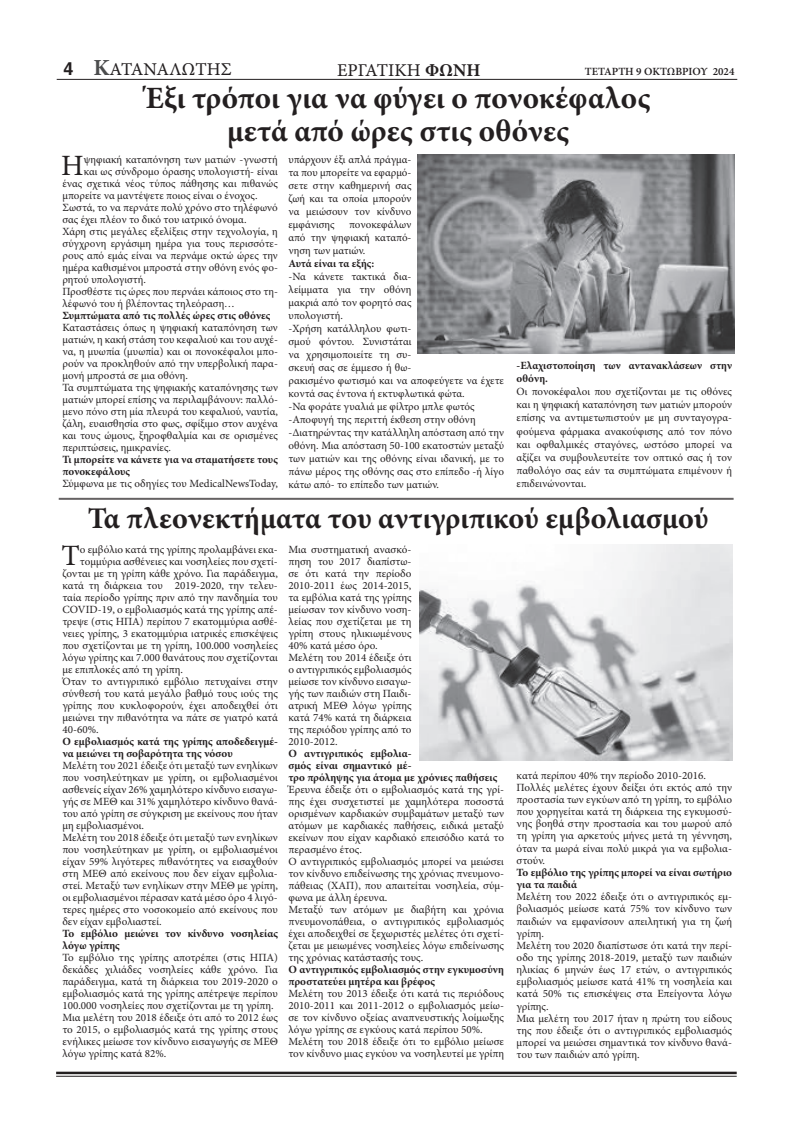
<style>
.page{position:relative;width:794px;height:1134px;background:#fff}
.page>*{position:absolute;margin:0;border:0;box-sizing:border-box;transform-origin:0 0}
.t1{font:700 31px "Minion Pro";letter-spacing:.005em;color:#231f20}
.t2{font:700 30px "Minion Pro";color:#231f20}
.t3{font:29.5px "Minion Pro";color:#231f20}
.t4{font:18px "Minion Pro Capt";color:#231f20}
.t5{font:700 18px "Helvetica";color:#231f20}
.t6{font:11px/12px "Minion Pro";color:#231f20;text-align:justify}
.t7{font:700 11px/12px "Minion Pro";color:#231f20}
.t8{font:600 11px "Minion Pro";color:#231f20}
.s1{font-family:"Minion Pro";font-weight:700;font-size:23px;color:#4b4c4d}
.s2{font-family:"Minion Pro";font-weight:700}
</style>
<div class="page">
<hr style="left:59px;top:498px;width:674px;height:2px;background:#231f20">
<img style="left:417px;top:155px;width:318px;height:198px">
<img style="left:420px;top:545px;width:312px;height:215px">
<hr style="left:56px;top:1072px;width:680px;height:2px;background:#231f20">
<hr style="left:56px;top:1076px;width:680px;height:1px;background:#231f20">
<hr style="left:57px;top:79px;width:680px;height:1px;background:#231f20">
<p class="t5" style="left:63px;top:58px;width:12px">4</p>
<p class="t4" style="left:93px;top:58px;width:140px"><span class="s1">Κ</span>ΑΤΑΝΑΛΩΤΗΣ</p>
<p class="t4" style="left:337px;top:59px;width:145px">ΕΡΓΑΤΙΚΗ <span class="s2">ΦΩΝΗ</span></p>
<p class="t8" style="left:585px;top:64px;width:151px">ΤΕΤΑΡΤΗ 9 ΟΚΤΩΒΡΙΟΥ 2024</p>
<p class="t1" style="left:146px;top:77px;width:506px">Έξι τρόποι για να φύγει ο πονοκέφαλος</p>
<p class="t1" style="left:227px;top:110px;width:343px">μετά από ώρες στις οθόνες</p>
<p class="t6" style="left:288px;top:153px;width:124px;line-height:13px">υπάρχουν έξι απλά πράγμα&shy;τα που μπορείτε να εφαρμό&shy;σετε στην καθημερινή σας ζωή και τα οποία μπορούν να μειώσουν τον κίνδυνο εμφάνισης</p>
<p class="t3" style="left:61px;top:145px;width:24px">Η</p>
<p class="t6" style="left:84px;top:153px;width:195px">ψηφιακή καταπόνηση των ματιών -γνωστή</p>
<p class="t6" style="left:84px;top:165px;width:195px">και ως σύνδρομο όρασης υπολογιστή- είναι</p>
<p class="t6" style="left:62px;top:177px;width:217px">ένας σχετικά νέος τύπος πάθησης και πιθανώς</p>
<p class="t6" style="left:62px;top:189px;width:197px">μπορείτε να μαντέψετε ποιος είναι ο ένοχος.</p>
<p class="t6" style="left:62px;top:201px;width:217px">Σωστά, το να περνάτε πολύ χρόνο στο τηλέφωνό σας έχει πλέον το δικό του ιατρικό όνομα.</p>
<p class="t6" style="left:62px;top:225px;width:217px">Χάρη στις μεγάλες εξελίξεις στην τεχνολογία, η σύγχρονη εργάσιμη ημέρα για τους περισσότε&shy;ρους από εμάς είναι να περνάμε οκτώ ώρες την ημέρα καθισμένοι μπροστά στην οθόνη ενός φο&shy;ρητού υπολογιστή.</p>
<p class="t6" style="left:62px;top:285px;width:217px">Προσθέστε τις ώρες που περνάει κάποιος στο τη&shy;λέφωνό του ή βλέποντας τηλεόραση…</p>
<p class="t7" style="left:62px;top:309px;width:209px">Συμπτώματα από τις πολλές ώρες στις οθόνες</p>
<p class="t6" style="left:62px;top:321px;width:217px">Καταστάσεις όπως η ψηφιακή καταπόνηση των ματιών, η κακή στάση του κεφαλιού και του αυχέ&shy;να, η μυωπία (μυωπία) και οι πονοκέφαλοι μπο&shy;ρούν να προκληθούν από την υπερβολική παρα&shy;μονή μπροστά σε μια οθόνη.</p>
<p class="t6" style="left:62px;top:381px;width:217px">Τα συμπτώματα της ψηφιακής καταπόνησης των ματιών μπορεί επίσης να περιλαμβάνουν: παλλό&shy;μενο πόνο στη μία πλευρά του κεφαλιού, ναυτία, ζάλη, ευαισθησία στο φως, σφίξιμο στον αυχένα και τους ώμους, ξηροφθαλμία και σε ορισμένες περιπτώσεις, ημικρανίες.</p>
<p class="t7" style="left:62px;top:453px;width:217px">Τι μπορείτε να κάνετε για να σταματήσετε τους πονοκεφάλους</p>
<p class="t6" style="left:62px;top:477px;width:217px">Σύμφωνα με τις οδηγίες του MedicalNewsToday,</p>
<p class="t6" style="left:288px;top:218px;width:124px;line-height:13px;text-indent:61px">πονοκεφάλων από την ψηφιακή καταπό&shy;νηση των ματιών.</p>
<p class="t7" style="left:288px;top:257px;width:87px">Αυτά είναι τα εξής:</p>
<p class="t6" style="left:288px;top:270px;width:124px;line-height:13px">-Να κάνετε τακτικά δια&shy;λείμματα για την οθόνη μακριά από τον φορητό σας υπολογιστή.</p>
<p class="t6" style="left:288px;top:322px;width:217px;line-height:13px;text-align:left">-Χρήση κατάλληλου φωτι-<br>σμού φόντου. Συνιστάται<br>να χρησιμοποιείτε τη συ-<br>σκευή σας σε έμμεσο ή θω-<br>ρακισμένο φωτισμό και να αποφεύγετε να έχετε κοντά σας έντονα ή εκτυφλωτικά φώτα.</p>
<p class="t6" style="left:288px;top:400px;width:188px">-Να φοράτε γυαλιά με φίλτρο μπλε φωτός</p>
<p class="t6" style="left:288px;top:413px;width:189px">-Αποφυγή της περιττή έκθεση στην οθόνη</p>
<p class="t6" style="left:288px;top:426px;width:217px;line-height:13px">-Διατηρώντας την κατάλληλη απόσταση από την οθόνη. Μια απόσταση 50-100 εκατοστών μεταξύ των ματιών και της οθόνης είναι ιδανική, με το πάνω μέρος της οθόνης σας στο επίπεδο -ή λίγο κάτω από- το επίπεδο των ματιών.</p>
<p class="t7" style="left:516px;top:358px;width:217px;line-height:13.2px">-Ελαχιστοποίηση των αντανακλάσεων στην οθόνη.</p>
<p class="t6" style="left:516px;top:385px;width:217px;line-height:13.2px">Οι πονοκέφαλοι που σχετίζονται με τις οθόνες και η ψηφιακή καταπόνηση των ματιών μπορούν επίσης να αντιμετωπιστούν με μη συνταγογρα&shy;φούμενα φάρμακα ανακούφισης από τον πόνο και οφθαλμικές σταγόνες, ωστόσο μπορεί να αξίζει να συμβουλευτείτε τον οπτικό σας ή τον παθολόγο σας εάν τα συμπτώματα επιμένουν ή επιδεινώνονται.</p>
<p class="t2" style="left:88px;top:497px;width:622px">Τα πλεονεκτήματα του αντιγριπικού εμβολιασμού</p>
<p class="t3" style="left:62px;top:535px;width:20px">Τ</p>
<p class="t6" style="left:80px;top:543px;width:199px">ο εμβόλιο κατά της γρίπης προλαμβάνει εκα-</p>
<p class="t6" style="left:80px;top:555px;width:199px">τομμύρια ασθένειες και νοσηλείες που σχετί-</p>
<p class="t6" style="left:62px;top:567px;width:217px">ζονται με τη γρίπη κάθε χρόνο. Για παράδειγμα,</p>
<p class="t6" style="left:62px;top:579px;width:217px">κατά τη διάρκεια του 2019-2020, την τελευ-</p>
<p class="t6" style="left:62px;top:591px;width:217px">ταία περίοδο γρίπης πριν από την πανδημία του</p>
<p class="t6" style="left:62px;top:603px;width:217px">COVID-19, ο εμβολιασμός κατά της γρίπης απέ-</p>
<p class="t6" style="left:62px;top:615px;width:217px">τρεψε (στις ΗΠΑ) περίπου 7 εκατομμύρια ασθέ-</p>
<p class="t6" style="left:62px;top:627px;width:217px">νειες γρίπης, 3 εκατομμύρια ιατρικές επισκέψεις</p>
<p class="t6" style="left:62px;top:639px;width:217px">που σχετίζονται με τη γρίπη, 100.000 νοσηλείες</p>
<p class="t6" style="left:62px;top:651px;width:217px">λόγω γρίπης και 7.000 θανάτους που σχετίζονται</p>
<p class="t6" style="left:62px;top:663px;width:122px">με επιπλοκές από τη γρίπη.</p>
<p class="t6" style="left:62px;top:675px;width:217px">Όταν το αντιγριπικό εμβόλιο πετυχαίνει στην σύνθεσή του κατά μεγάλο βαθμό τους ιούς της γρίπης που κυκλοφορούν, έχει αποδειχθεί ότι μειώνει την πιθανότητα να πάτε σε γιατρό κατά 40-60%.</p>
<p class="t7" style="left:62px;top:735px;width:217px">Ο εμβολιασμός κατά της γρίπης αποδεδειγμέ&shy;να μειώνει τη σοβαρότητα της νόσου</p>
<p class="t6" style="left:62px;top:759px;width:217px">Μελέτη του 2021 έδειξε ότι μεταξύ των ενηλίκων που νοσηλεύτηκαν με γρίπη, οι εμβολιασμένοι ασθενείς είχαν 26% χαμηλότερο κίνδυνο εισαγω&shy;γής σε ΜΕΘ και 31% χαμηλότερο κίνδυνο θανά&shy;του από γρίπη σε σύγκριση με εκείνους που ήταν μη εμβολιασμένοι.</p>
<p class="t6" style="left:62px;top:831px;width:217px">Μελέτη του 2018 έδειξε ότι μεταξύ των ενηλίκων που νοσηλεύτηκαν με γρίπη, οι εμβολιασμένοι είχαν 59% λιγότερες πιθανότητες να εισαχθούν στη ΜΕΘ από εκείνους που δεν είχαν εμβολια&shy;στεί. Μεταξύ των ενηλίκων στην ΜΕΘ με γρίπη, οι εμβολιασμένοι πέρασαν κατά μέσο όρο 4 λιγό&shy;τερες ημέρες στο νοσοκομείο από εκείνους που δεν είχαν εμβολιαστεί.</p>
<p class="t7" style="left:62px;top:927px;width:217px">Το εμβόλιο μειώνει τον κίνδυνο νοσηλείας λόγω γρίπης</p>
<p class="t6" style="left:62px;top:951px;width:217px">Το εμβόλιο της γρίπης αποτρέπει (στις ΗΠΑ) δεκάδες χιλιάδες νοσηλείες κάθε χρόνο. Για παράδειγμα, κατά τη διάρκεια του 2019-2020 ο εμβολιασμός κατά της γρίπης απέτρεψε περίπου 100.000 νοσηλείες που σχετίζονται με τη γρίπη.</p>
<p class="t6" style="left:62px;top:1011px;width:217px">Μια μελέτη του 2018 έδειξε ότι από το 2012 έως το 2015, ο εμβολιασμός κατά της γρίπης στους ενήλικες μείωσε τον κίνδυνο εισαγωγής σε ΜΕΘ λόγω γρίπης κατά 82%.</p>
<p class="t6" style="left:288px;top:543px;width:124px">Μια συστηματική ανασκό&shy;πηση του 2017 διαπίστω&shy;σε ότι κατά την περίοδο 2010-2011 έως 2014-2015, τα εμβόλια κατά της γρίπης μείωσαν τον κίνδυνο νοση&shy;λείας που σχετίζεται με τη γρίπη στους ηλικιωμένους 40% κατά μέσο όρο.</p>
<p class="t6" style="left:288px;top:651px;width:124px">Μελέτη του 2014 έδειξε ότι ο αντιγριπικός εμβολιασμός μείωσε τον κίνδυνο εισαγω&shy;γής των παιδιών στη Παιδι&shy;ατρική ΜΕΘ λόγω γρίπης κατά 74% κατά τη διάρκεια της περιόδου γρίπης από το 2010-2012.</p>
<p class="t7" style="left:288px;top:747px;width:210px">Ο αντιγριπικός εμβολια-<br>σμός είναι σημαντικό μέ-<br>τρο πρόληψης για άτομα με χρόνιες παθήσεις</p>
<p class="t6" style="left:288px;top:783px;width:217px">Έρευνα έδειξε ότι ο εμβολιασμός κατά της γρί&shy;πης έχει συσχετιστεί με χαμηλότερα ποσοστά ορισμένων καρδιακών συμβαμάτων μεταξύ των ατόμων με καρδιακές παθήσεις, ειδικά μεταξύ εκείνων που είχαν καρδιακό επεισόδιο κατά το περασμένο έτος.</p>
<p class="t6" style="left:288px;top:855px;width:217px">Ο αντιγριπικός εμβολιασμός μπορεί να μειώσει τον κίνδυνο επιδείνωσης της χρόνιας πνευμονο&shy;πάθειας (ΧΑΠ), που απαιτείται νοσηλεία, σύμ&shy;φωνα με άλλη έρευνα.</p>
<p class="t6" style="left:288px;top:903px;width:217px">Μεταξύ των ατόμων με διαβήτη και χρόνια πνευμονοπάθεια, ο αντιγριπικός εμβολιασμός έχει αποδειχθεί σε ξεχωριστές μελέτες ότι σχετί&shy;ζεται με μειωμένες νοσηλείες λόγω επιδείνωσης της χρόνιας κατάστασής τους.</p>
<p class="t7" style="left:288px;top:963px;width:217px">Ο αντιγριπικός εμβολιασμός στην εγκυμοσύνη προστατεύει μητέρα και βρέφος</p>
<p class="t6" style="left:288px;top:987px;width:217px">Μελέτη του 2013 έδειξε ότι κατά τις περιόδους 2010-2011 και 2011-2012 ο εμβολιασμός μείω&shy;σε τον κίνδυνο οξείας αναπνευστικής λοίμωξης λόγω γρίπης σε εγκύους κατά περίπου 50%.</p>
<p class="t6" style="left:288px;top:1035px;width:217px">Μελέτη του 2018 έδειξε ότι το εμβόλιο μείωσε τον κίνδυνο μιας εγκύου να νοσηλευτεί με γρίπη</p>
<p class="t6" style="left:516px;top:769px;width:191px">κατά περίπου 40% την περίοδο 2010-2016.</p>
<p class="t6" style="left:516px;top:781px;width:217px">Πολλές μελέτες έχουν δείξει ότι εκτός από την προστασία των εγκύων από τη γρίπη, το εμβόλιο που χορηγείται κατά τη διάρκεια της εγκυμοσύ&shy;νης βοηθά στην προστασία και του μωρού από τη γρίπη για αρκετούς μήνες μετά τη γέννηση, όταν τα μωρά είναι πολύ μικρά για να εμβολια&shy;στούν.</p>
<p class="t7" style="left:516px;top:866px;width:217px">Το εμβόλιο της γρίπης μπορεί να είναι σωτήριο για τα παιδιά</p>
<p class="t6" style="left:516px;top:891px;width:217px">Μελέτη του 2022 έδειξε ότι ο αντιγριπικός εμ&shy;βολιασμός μείωσε κατά 75% τον κίνδυνο των παιδιών να εμφανίσουν απειλητική για τη ζωή γρίπη.</p>
<p class="t6" style="left:516px;top:939px;width:217px">Μελέτη του 2020 διαπίστωσε ότι κατά την περί&shy;οδο της γρίπης 2018-2019, μεταξύ των παιδιών ηλικίας 6 μηνών έως 17 ετών, ο αντιγριπικός εμβολιασμός μείωσε κατά 41% τη νοσηλεία και κατά 50% τις επισκέψεις στα Επείγοντα λόγω γρίπης.</p>
<p class="t6" style="left:516px;top:1012px;width:217px">Μια μελέτη του 2017 ήταν η πρώτη του είδους της που έδειξε ότι ο αντιγριπικός εμβολιασμός μπορεί να μειώσει σημαντικά τον κίνδυνο θανά&shy;του των παιδιών από γρίπη.</p>
</div>
